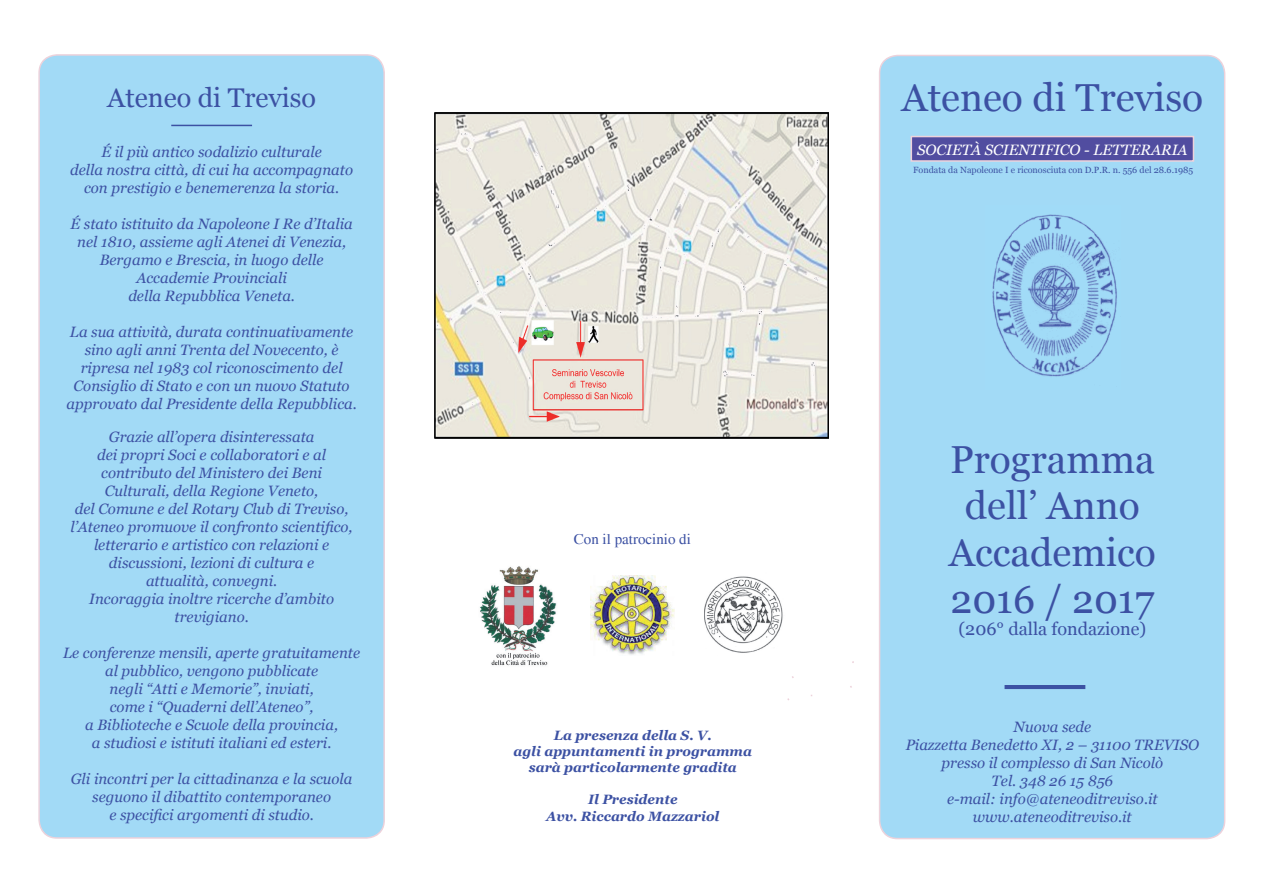
<style>
.page{position:relative;width:1263px;height:893px;background:#fff}
.page>*{position:absolute;margin:0;border:0;box-sizing:border-box;transform-origin:0 0}
.t1{font:39px/46.8px "Georgia";color:#3c51a3;text-align:center}
.t2{font:27px "Georgia";color:#3c51a3}
.t3{font:18px "Georgia";color:#3c51a3}
.t4{font:italic 15px/18px "Georgia";color:#3c51a3;text-align:center}
.t5{font:italic 15px "Georgia";color:#fff}
.t6{font:15px "Times";color:#3c51a3}
.t7{font:italic 700 13.5px/16.2px "Georgia";color:#3c51a3;text-align:center}
.t8{font:9px "Georgia";color:#3c52a3}
</style>
<div class="page">
<div style="left:879px;top:55px;width:346px;height:783px;background:#a2daf6;border-radius:18px"></div>
<img style="left:992px;top:214px;width:125px;height:163px">
<div style="left:879px;top:55px;width:346px;height:784px;border:2px solid #edd2db;border-radius:18px"></div>
<div style="left:911px;top:137px;width:282px;height:24px;background:#514da0"></div>
<div style="left:910px;top:136px;width:284px;height:26px;border:2px solid #edd2db"></div>
<hr style="left:1004px;top:685px;width:81px;height:4px;background:#3c51a3">
<div style="left:39px;top:55px;width:345px;height:783px;background:#a2daf6;border-radius:18px"></div>
<div style="left:38px;top:54px;width:347px;height:785px;border:2px solid #edd2db;border-radius:18px"></div>
<hr style="left:171px;top:125px;width:81px;height:1px;background:#3c51a3">
<img style="left:480px;top:566px;width:77px;height:100px">
<img style="left:590px;top:575px;width:84px;height:80px">
<img style="left:704px;top:576px;width:79px;height:77px">
<img style="left:435px;top:112px;width:393px;height:327px">
<h2 class="t2" style="left:107px;top:81px;width:210px">Ateneo di Treviso</h2>
<p class="t4" style="left:70px;top:143px;width:284px">É il più antico sodalizio culturale<br>della nostra città, di cui ha accompagnato con prestigio e benemerenza la storia.</p>
<p class="t4" style="left:71px;top:215px;width:284px">É stato istituito da Napoleone I Re d’Italia nel 1810, assieme agli Atenei di Venezia, Bergamo e Brescia, in luogo delle Accademie Provinciali<br>della Repubblica Veneta.</p>
<p class="t4" style="left:67px;top:323px;width:292px">La sua attività, durata continuativamente sino agli anni Trenta del Novecento, è ripresa nel 1983 col riconoscimento del Consiglio di Stato e con un nuovo Statuto approvato dal Presidente della Repubblica.</p>
<p class="t4" style="left:71px;top:428px;width:284px">Grazie all’opera disinteressata<br>dei propri Soci e collaboratori e al contributo del Ministero dei Beni Culturali, della Regione Veneto,<br>del Comune e del Rotary Club di Treviso, l’Ateneo promuove il confronto scientifico, letterario e artistico con relazioni e discussioni, lezioni di cultura e<br>attualità, convegni.<br>Incoraggia inoltre ricerche d’ambito trevigiano.</p>
<p class="t4" style="left:63px;top:644px;width:298px">Le conferenze mensili, aperte gratuitamente al pubblico, vengono pubblicate<br>negli “Atti e Memorie”, inviati,<br>come i “Quaderni dell’Ateneo”,<br>a Biblioteche e Scuole della provincia,<br>a studiosi e istituti italiani ed esteri.</p>
<p class="t4" style="left:71px;top:770px;width:283px">Gli incontri per la cittadinanza e la scuola seguono il dibattito contemporaneo<br>e specifici argomenti di studio.</p>
<p class="t6" style="left:574px;top:531px;width:119px">Con il patrocinio di</p>
<p class="t7" style="left:514px;top:727px;width:240px">La presenza della S. V.<br>agli appuntamenti in programma sarà particolarmente gradita</p>
<p class="t7" style="left:546px;top:791px;width:175px">Il Presidente<br>Avv. Riccardo Mazzariol</p>
<h1 class="t1" style="left:901px;top:75px;width:303px">Ateneo di Treviso</h1>
<p class="t5" style="left:917px;top:140px;width:272px">SOCIETÀ SCIENTIFICO - LETTERARIA</p>
<p class="t8" style="left:913px;top:165px;width:282px">Fondata da Napoleone I e riconosciuta con D.P.R. n. 556 del 28.6.1985</p>
<h1 class="t1" style="left:949px;top:436px;width:208px">Programma dell’ Anno<br>Accademico<br>2016 / 2017</h1>
<p class="t3" style="left:958px;top:617px;width:189px">(206° dalla fondazione)</p>
<p class="t4" style="left:906px;top:718px;width:295px">Nuova sede<br>Piazzetta Benedetto XI, 2 – 31100 TREVISO presso il complesso di San Nicolò<br>Tel. 348 26 15 856<br>e-mail: info@ateneoditreviso.it www.ateneoditreviso.it</p>
</div>
